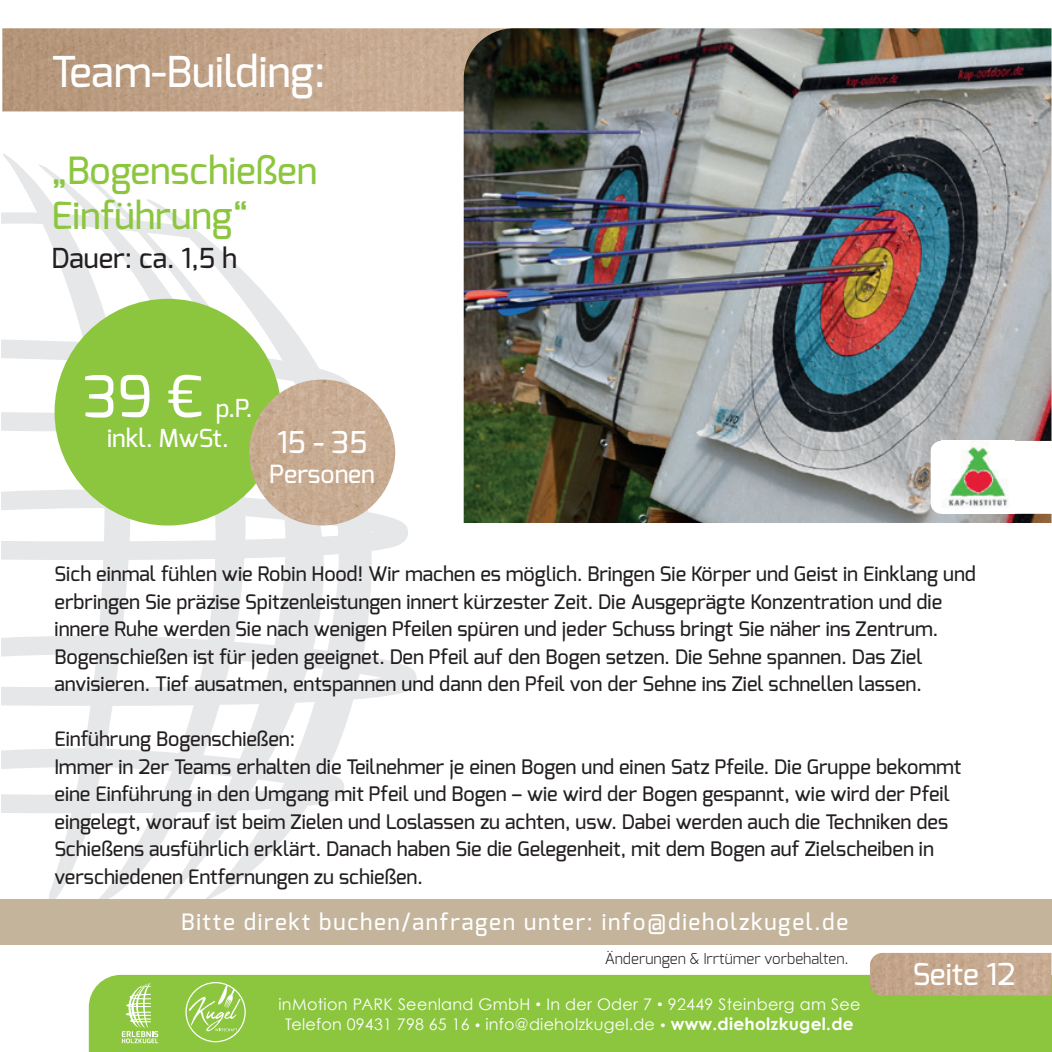
<style>
.page{position:relative;width:1052px;height:1052px;background:#fff}
.page>*{position:absolute;margin:0;border:0;box-sizing:border-box;transform-origin:0 0}
.t1{font:500 57.25px "Exo";color:#fff}
.t2{font:500 42.5px "Exo";color:#fff}
.t3{font:500 37.5px/45px "Exo";color:#8bc63e}
.t4{font:500 30px "Exo";color:#fff}
.t5{font:500 27.5px "Exo";color:#231f20}
.t6{font:500 25px "Exo";color:#fff}
.t7{font:500 24.75px/29.8px "Exo";color:#fff}
.t8{font:500 22.5px "Exo";letter-spacing:.075em;color:#fff}
.t9{font:500 20px/27.5px "Exo";color:#231f20}
.t10{font:16px/20.2px "Century Gothic";letter-spacing:.02em;color:#fff;text-align:center}
.t11{font:300 15px "Exo";color:#231f20}
.s1{font-size:12.75px}
.s2{font-weight:700;font-size:17px}
</style>
<div class="page">
<img style="left:2px;top:28px;width:462px;height:83px">
<svg style="left:1px;top:154px;width:416px;height:745px"></svg>
<img style="left:464px;top:28px;width:587px;height:495px">
<div style="left:0;top:899px;width:1052px;height:46px;background:#c3b49b"></div>
<div style="left:89px;top:975px;width:963px;height:77px;background:#8bc63e"></div>
<img style="left:870px;top:953px;width:181px;height:42px">
<div style="left:185px;top:982px;width:61px;height:60px;border:1px solid #fff;border-radius:50%"></div>
<svg style="left:189px;top:984px;width:51px;height:47px;background:#a3d166"></svg>
<svg style="left:122px;top:982px;width:36px;height:61px;background:#aad572"></svg>
<div style="left:55px;top:299px;width:226px;height:226px;background:#8bc63e;border-radius:50%"></div>
<img style="left:249px;top:379px;width:146px;height:146px;border-radius:73px">
<svg style="left:930px;top:441px;width:122px;height:73px"></svg>
<img style="left:942px;top:441px;width:73px;height:73px">
<h2 class="t2" style="left:51px;top:44px;width:276px">Team-Building:</h2>
<h3 class="t3" style="left:51px;top:148px;width:267px">„Bogenschießen<br>Einführung“</h3>
<h3 class="t5" style="left:51px;top:240px;width:187px">Dauer: ca. 1,5 h</h3>
<h1 class="t1" style="left:84px;top:360px;width:120px">39 €</h1>
<p class="t7" style="left:107px;top:393px;width:147px;text-indent:108px">p.P. inkl. MwSt.</p>
<h3 class="t4" style="left:277px;top:422px;width:92px">15 - 35</h3>
<p class="t6" style="left:270px;top:457px;width:107px">Personen</p>
<p class="t9" style="left:55px;top:560px;width:923px">Sich einmal fühlen wie Robin Hood! Wir machen es möglich. Bringen Sie Körper und Geist in Einklang und erbringen Sie präzise Spitzenleistungen innert kürzester Zeit. Die Ausgeprägte Konzentration und die innere Ruhe werden Sie nach wenigen Pfeilen spüren und jeder Schuss bringt Sie näher ins Zentrum.<br>Bogenschießen ist für jeden geeignet. Den Pfeil auf den Bogen setzen. Die Sehne spannen. Das Ziel anvisieren. Tief ausatmen, entspannen und dann den Pfeil von der Sehne ins Ziel schnellen lassen.</p>
<p class="t9" style="left:54px;top:725px;width:908px">Einführung Bogenschießen:<br>Immer in 2er Teams erhalten die Teilnehmer je einen Bogen und einen Satz Pfeile. Die Gruppe bekommt eine Einführung in den Umgang mit Pfeil und Bogen – wie wird der Bogen gespannt, wie wird der Pfeil eingelegt, worauf ist beim Zielen und Loslassen zu achten, usw. Dabei werden auch die Techniken des Schießens ausführlich erklärt. Danach haben Sie die Gelegenheit, mit dem Bogen auf Zielscheiben in verschiedenen Entfernungen zu schießen.</p>
<p class="t8" style="left:181px;top:907px;width:668px">Bitte direkt buchen/anfragen unter: info@dieholzkugel.de</p>
<p class="t11" style="left:605px;top:949px;width:245px">Änderungen &amp; Irrtümer vorbehalten.</p>
<p class="t10" style="left:278px;top:993px;width:583px">inMotion PARK Seenland GmbH <span class="s1">•</span> In der Oder 7 <span class="s1">•</span> 92449 Steinberg am See<br>Telefon 09431 798 65 16 <span class="s1">•</span> info@dieholzkugel.de <span class="s1">•</span> <span class="s2">www.dieholzkugel.de</span></p>
<h3 class="t4" style="left:912px;top:955px;width:104px">Seite 12</h3>
</div>
